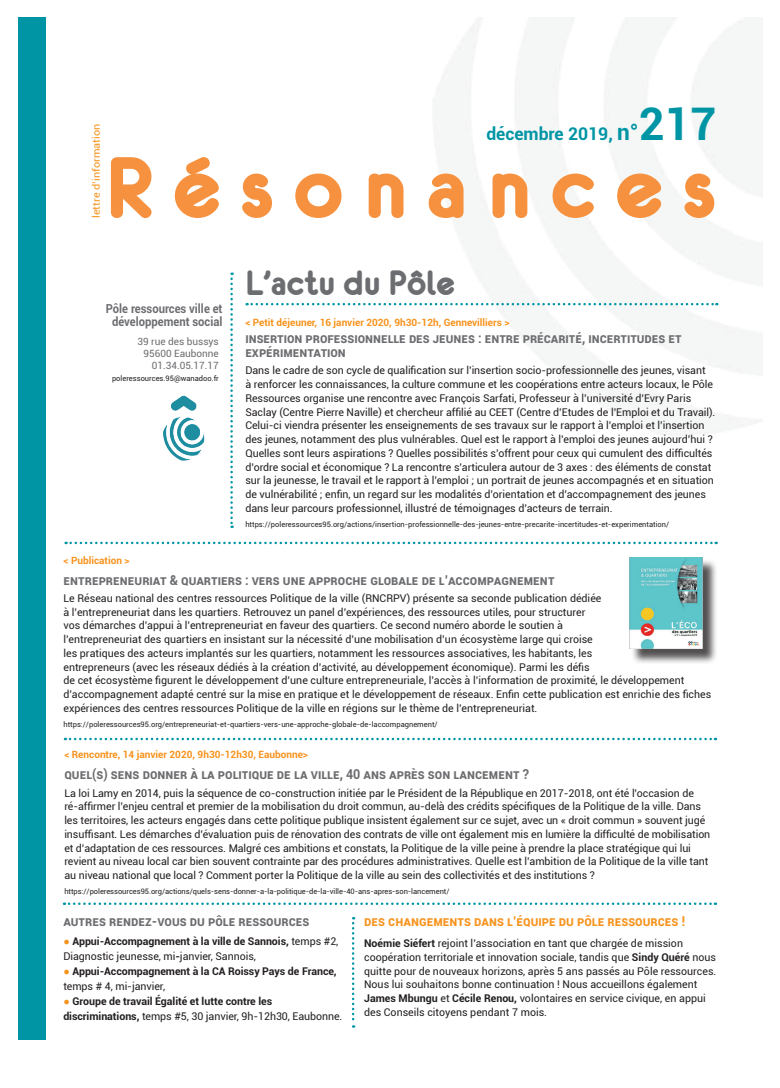
<style>
.page{position:relative;width:780px;height:1088px;background:#fff}
.page>*{position:absolute;margin:0;border:0;box-sizing:border-box;transform-origin:0 0}
.t1{font:93.75px "Eurofurencebold";letter-spacing:.2em;color:#f6923f;scale:1.04 1}
.t2{font:37.5px "Eurofurencebold";color:#6c6d70}
.t3{font:700 17.5px "Roboto";color:#0095a5}
.t4{font:700 13.62px/13.8px "Roboto";color:#6c6d70;scale:.92 1}
.t5{font:700 13.62px "Roboto";color:#f7931d;scale:.92 1}
.t6{font:700 13.62px "Roboto";letter-spacing:.06em;color:#6c6d70;scale:.92 1}
.t7{font:700 12.38px/13.5px "Roboto";color:#6c6d70;text-align:center;scale:.91 1}
.t8{font:10.62px/13.8px "Roboto";letter-spacing:-.005em;color:#231f20}
.t9{font:700 10.62px/15px "Roboto";letter-spacing:-.005em;color:#231f20}
.t10{font:700 10px "Roboto";color:#f7931d}
.t11{font:10px/12px "Roboto";color:#6c6d70;text-align:right}
.t12{font:10px "Roboto";color:#f7931d;scale:1.1 1}
.t13{font:7.5px "Roboto";color:#231f20}
.s1{font-size:22.5px}
.s2{font-size:45px}
.s3{font-weight:700}
.s4{font-family:"Nirmala UI";color:#f7931d}
.s5{font-family:"Nirmala UI";font-weight:400;color:#f7931d}
.s6{font-weight:400}
</style>
<div class="page">
<img style="left:420px;top:18px;width:342px;height:417px">
<svg style="left:230px;top:272px;width:3px;height:256px"></svg>
<svg style="left:246px;top:303px;width:471px;height:2px"></svg>
<svg style="left:66px;top:542px;width:650px;height:2px"></svg>
<div style="left:18px;top:17px;width:28px;height:1022px;background:#0095a5"></div>
<img style="left:163px;top:395px;width:42px;height:66px">
<svg style="left:352px;top:917px;width:2px;height:111px"></svg>
<svg style="left:64px;top:902px;width:651px;height:3px"></svg>
<svg style="left:65px;top:738px;width:651px;height:2px"></svg>
<div style="left:631px;top:559px;width:87px;height:105px;background:#231f20;opacity:.78"></div>
<img style="left:629px;top:557px;width:73px;height:92px">
<p class="t12" style="left:89px;top:218px;width:87px;rotate:-90deg">lettre d’information</p>
<h3 class="t3" style="left:486px;top:121px;width:231px">décembre 2019, <span class="s1">n°</span><span class="s2">217</span></h3>
<h1 class="t1" style="left:105px;top:141px;width:589px">Résonances</h1>
<h2 class="t2" style="left:245px;top:264px;width:211px">L’actu du Pôle</h2>
<p class="t7" style="left:106px;top:301px;width:130px">Pôle ressources ville et développement social</p>
<p class="t11" style="left:137px;top:335px;width:83px">39 rue des bussys<br>95600 Eaubonne<br>01.34.05.17.17</p>
<p class="t13" style="left:112px;top:373px;width:108px">poleressources.95@wanadoo.fr</p>
<p class="t10" style="left:245px;top:315px;width:266px">&lt; Petit déjeuner, 16 janvier 2020, 9h30-12h, Gennevilliers &gt;</p>
<p class="t4" style="left:245px;top:331px;width:475px">Insertion professionnelle des jeunes : entre précarité, incertitudes et expérimentation</p>
<p class="t8" style="left:245px;top:363px;width:471px">Dans le cadre de son cycle de qualification sur l’insertion socio-professionnelle des jeunes, visant<br>à renforcer les connaissances, la culture commune et les coopérations entre acteurs locaux, le Pôle Ressources organise une rencontre avec François Sarfati, Professeur à l’université d’Evry Paris Saclay (Centre Pierre Naville) et chercheur affilié au CEET (Centre d’Etudes de l’Emploi et du Travail).<br>Celui-ci viendra présenter les enseignements de ses travaux sur le rapport à l’emploi et l’insertion des jeunes, notamment des plus vulnérables. Quel est le rapport à l’emploi des jeunes aujourd’hui ?<br>Quelles sont leurs aspirations ? Quelles possibilités s’offrent pour ceux qui cumulent des difficultés d’ordre social et économique ? La rencontre s’articulera autour de 3 axes : des éléments de constat sur la jeunesse, le travail et le rapport à l’emploi ; un portrait de jeunes accompagnés et en situation de vulnérabilité ; enfin, un regard sur les modalités d’orientation et d’accompagnement des jeunes dans leur parcours professionnel, illustré de témoignages d’acteurs de terrain.</p>
<p class="t13" style="left:245px;top:519px;width:425px">https://poleressources95.org/actions/insertion-professionnelle-des-jeunes-entre-precarite-incertitudes-et-experimentation/</p>
<p class="t10" style="left:63px;top:553px;width:68px">&lt; Publication &gt;</p>
<p class="t4" style="left:63px;top:572px;width:9px">ENTREPRENEUR</p>
<p class="t4" style="left:150px;top:572px;width:52px">IAT &amp; QUART</p>
<p class="t4" style="left:218px;top:572px;width:12px">IERS</p>
<p class="t6" style="left:245px;top:570px;width:338px">: Vers une approche globale de l’accompagnement</p>
<p class="t8" style="left:63px;top:591px;width:649px">Le Réseau national des centres ressources Politique de la ville (RNCRPV) présente sa seconde publication dédiée<br>à l’entrepreneuriat dans les quartiers. Retrouvez un panel d’expériences, des ressources utiles, pour structurer<br>vos démarches d’appui à l’entrepreneuriat en faveur des quartiers. Ce second numéro aborde le soutien à<br>l’entrepreneuriat des quartiers en insistant sur la nécessité d’une mobilisation d’un écosystème large qui croise<br>les pratiques des acteurs implantés sur les quartiers, notamment les ressources associatives, les habitants, les<br>entrepreneurs (avec les réseaux dédiés à la création d’activité, au développement économique). Parmi les défis<br>de cet écosystème figurent le développement d’une culture entrepreneuriale, l’accès à l’information de proximité, le développement d’accompagnement adapté centré sur la mise en pratique et le développement de réseaux. Enfin cette publication est enrichie des fiches expériences des centres ressources Politique de la ville en régions sur le thème de l’entrepreneuriat.</p>
<p class="t13" style="left:63px;top:719px;width:375px">https://poleressources95.org/entrepreneuriat-et-quartiers-vers-une-approche-globale-de-laccompagnement/</p>
<p class="t10" style="left:64px;top:748px;width:245px">&lt; Rencontre, 14 janvier 2020, 9h30-12h30, Eaubonne&gt;</p>
<p class="t4" style="left:64px;top:767px;width:506px">Quel(s) sens donner à la Politique de la ville, 40 ans après son lancement ?</p>
<p class="t8" style="left:64px;top:785px;width:647px">La loi Lamy en 2014, puis la séquence de co-construction initiée par le Président de la République en 2017-2018, ont été l’occasion de ré-affirmer l’enjeu central et premier de la mobilisation du droit commun, au-delà des crédits spécifiques de la Politique de la ville. Dans les territoires, les acteurs engagés dans cette politique publique insistent également sur ce sujet, avec un « droit commun » souvent jugé insuffisant. Les démarches d’évaluation puis de rénovation des contrats de ville ont également mis en lumière la difficulté de mobilisation et d’adaptation de ces ressources. Malgré ces ambitions et constats, la Politique de la ville peine à prendre la place stratégique qui lui revient au niveau local car bien souvent contrainte par des procédures administratives. Quelle est l’ambition de la Politique de la ville tant au niveau national que local ? Comment porter la Politique de la ville au sein des collectivités et des institutions ?</p>
<p class="t13" style="left:64px;top:886px;width:386px">https://poleressources95.org/actions/quels-sens-donner-a-la-politique-de-la-ville-40-ans-apres-son-lancement/</p>
<p class="t5" style="left:364px;top:912px;width:350px">Des changements dans l’équipe du Pôle ressources !</p>
<p class="t8" style="left:364px;top:936px;width:354px"><span class="s3">Noémie Siéfert</span> rejoint l’association en tant que chargée de mission coopération territoriale et innovation sociale, tandis que <span class="s3">Sindy Quéré</span> nous quitte pour de nouveaux horizons, après 5 ans passés au Pôle ressources.<br>Nous lui souhaitons bonne continuation ! Nous accueillons également <span class="s3">James Mbungu</span> et <span class="s3">Cécile Renou,</span> volontaires en service civique, en appui des Conseils citoyens pendant 7 mois.</p>
<p class="t4" style="left:63px;top:914px;width:269px">Autres rendez-vous du Pôle ressources</p>
<p class="t8" style="left:63px;top:933px;width:276px;line-height:15px"><span class="s4">●</span> <span class="s3">Appui-Accompagnement à la ville de Sannois,</span> temps #2,<br>Diagnostic jeunesse, mi<span class="s3">-</span>janvier, Sannois,</p>
<p class="t9" style="left:63px;top:963px;width:275px"><span class="s5">●</span> Appui-Accompagnement à la CA Roissy Pays de France, <span class="s6">temps # 4, mi-janvier,</span></p>
<p class="t9" style="left:63px;top:993px;width:280px"><span class="s5">●</span> Groupe de travail Égalité et lutte contre les discriminations, <span class="s6">temps #5, 30 janvier, 9h-12h30, Eaubonne.</span></p>
</div>
